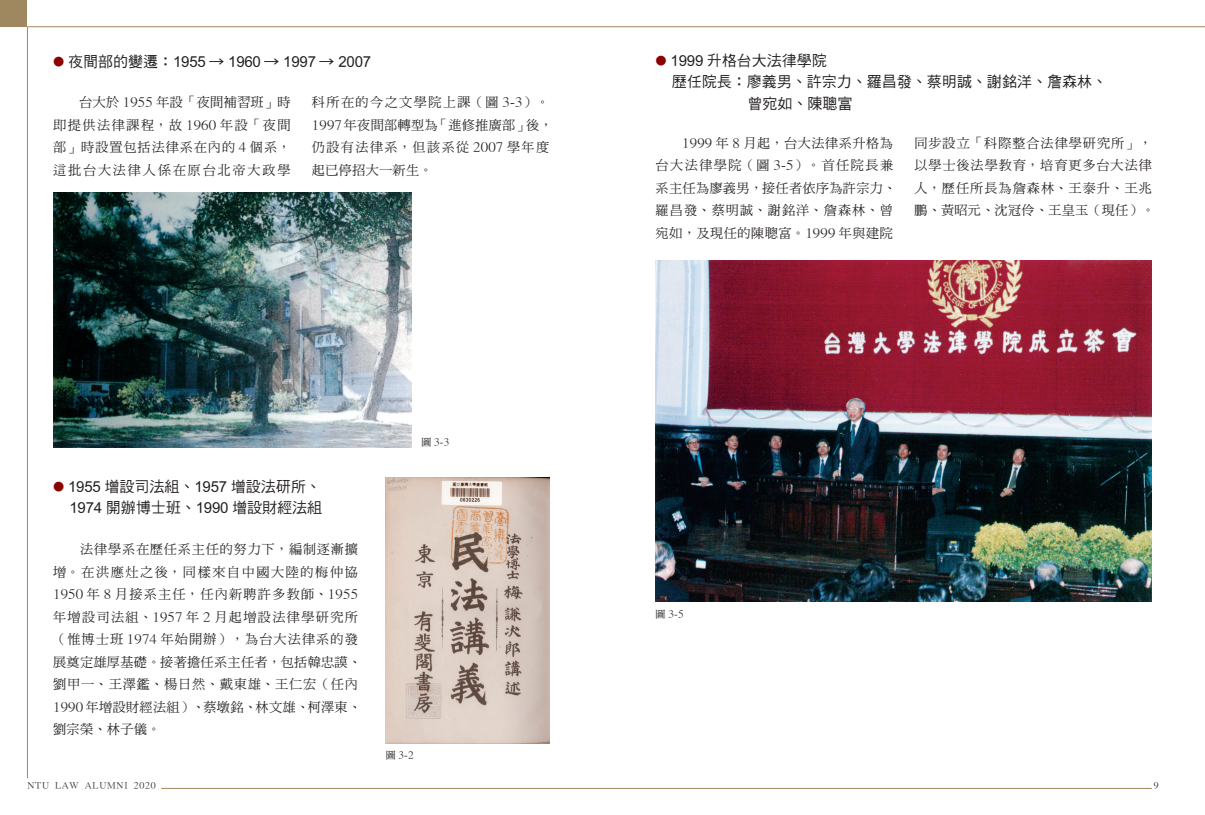
<style>
.page{position:relative;width:1205px;height:815px;background:#fff}
.page>*{position:absolute;margin:0;border:0;box-sizing:border-box;transform-origin:0 0}
.t1{font:15px "DF Hei Md HKP BF";color:#231f20}
.t2{font:13.12px/22.5px "DF Ming Md HKP BF";letter-spacing:.07em;color:#231f20}
.t3{font:13.12px/22.5px "DF Ming Md HKP BF";letter-spacing:.04em;color:#231f20}
.t4{font:13.12px/22.5px "DF Ming Md HKP BF";letter-spacing:.025em;color:#231f20}
.t5{font:10px "DF Ming Md HKP BF";color:#231f20}
.t6{font:8.75px "DF Ming Md HKP BF";letter-spacing:.1em;color:#231f20}
.s1{font-family:"DF Ming Bd HKP BF";font-size:11.25px;color:#8b0202}
</style>
<div class="page">
<hr style="left:27px;top:27px;width:1178px;height:1px;background:#9f885f">
<hr style="left:161px;top:788px;width:991px;height:1px;background:#9f885f">
<hr style="left:27px;top:27px;width:1px;height:751px;background:#9f885f">
<div style="left:0;top:0;width:27px;height:27px;background:#9f885f"></div>
<img style="left:656px;top:261px;width:496px;height:340px">
<img style="left:53px;top:192px;width:358px;height:255px">
<img style="left:386px;top:478px;width:163px;height:265px">
<p class="t1" style="left:53px;top:54px;width:319px"><span class="s1">●</span> 夜間部的變遷：1955 → 1960 → 1997 → 2007</p>
<p class="t2" style="left:53px;top:91px;width:239px;text-align:justify;text-indent:26px">台大於 1955 年設「夜間補習班」時即提供法律課程，故 1960 年設「夜間部」時設置包括法律系在內的 4 個系，這批台大法律人係在原台北帝大政學</p>
<p class="t4" style="left:312px;top:91px;width:242px">科所在的今之文學院上課（圖 3-3）。<br>1997年夜間部轉型為「進修推廣部」後，仍設有法律系，但該系從 2007 學年度起已停招大一新生。</p>
<p class="t1" style="left:53px;top:479px;width:269px"><span class="s1">●</span> 1955 增設司法組、1957 增設法研所、</p>
<p class="t1" style="left:69px;top:500px;width:254px">1974 開辦博士班、1990 增設財經法組</p>
<p class="t2" style="left:53px;top:539px;width:310px;text-indent:27px">法律學系在歷任系主任的努力下，編制逐漸擴增。在洪應灶之後，同樣來自中國大陸的梅仲協<br>1950 年 8 月接系主任，任內新聘許多教師、1955年增設司法組、1957 年 2 月起增設法律學研究所（惟博士班 1974 年始開辦），為台大法律系的發展奠定雄厚基礎。接著擔任系主任者，包括韓忠謨、劉甲一、王澤鑑、楊日然、戴東雄、王仁宏（任內<br>1990 年增設財經法組）、蔡墩銘、林文雄、柯澤東、劉宗榮、林子儀。</p>
<p class="t5" style="left:421px;top:437px;width:29px">圖 3-3</p>
<p class="t5" style="left:386px;top:750px;width:29px">圖 3-2</p>
<p class="t1" style="left:656px;top:53px;width:173px"><span class="s1">●</span> 1999 升格台大法律學院</p>
<p class="t1" style="left:672px;top:74px;width:436px">歷任院長：廖義男、許宗力、羅昌發、蔡明誠、謝銘洋、詹森林、</p>
<p class="t1" style="left:747px;top:96px;width:106px">曾宛如、陳聰富</p>
<p class="t3" style="left:656px;top:132px;width:242px;text-indent:27px">1999 年 8 月起，台大法律系升格為台大法律學院（圖 3-5）。首任院長兼系主任為廖義男，接任者依序為許宗力、羅昌發、蔡明誠、謝銘洋、詹森林、曾宛如，及現任的陳聰富。1999 年與建院</p>
<p class="t2" style="left:914px;top:132px;width:242px">同步設立「科際整合法律學研究所」，以學士後法學教育，培育更多台大法律人，歷任所長為詹森林、王泰升、王兆鵬、黃昭元、沈冠伶、王皇玉（現任）。</p>
<p class="t5" style="left:656px;top:609px;width:29px">圖 3-5</p>
<p class="t6" style="left:27px;top:781px;width:130px">NTU LAW ALUMNI 2020</p>
<p class="t6" style="left:1154px;top:781px;width:6px">9</p>
</div>
